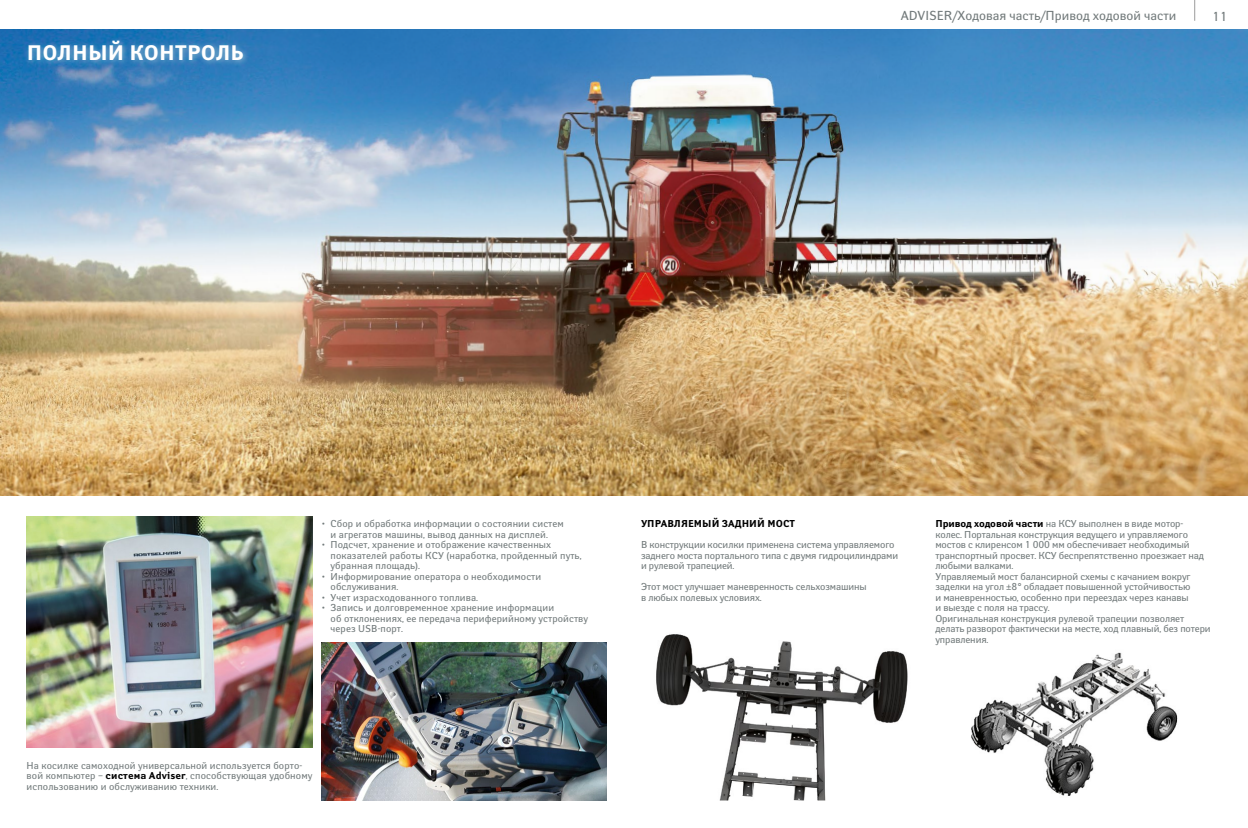
<style>
.page{position:relative;width:1248px;height:828px;background:#fff}
.page>*{position:absolute;margin:0;border:0;box-sizing:border-box;transform-origin:0 0}
.t1{font:700 21px "Yanus";letter-spacing:.01em;color:#fff}
.t2{font:13px "Yanus";color:#727a7b}
.t3{font:10px/10.5px "Yanus";letter-spacing:-.01em;color:#727a7b}
.t4{font:10px/10.5px "Yanus";letter-spacing:.01em;color:#727a7b}
.t5{font:700 10px "Yanus";letter-spacing:.01em;color:#000}
.s1{font-weight:700;color:#000}
</style>
<div class="page">
<img style="left:27px;top:517px;width:285px;height:231px">
<img style="left:321px;top:643px;width:286px;height:157px">
<svg style="left:1194px;top:0;width:1px;height:21px"></svg>
<img style="left:656px;top:634px;width:252px;height:166px">
<img style="left:971px;top:652px;width:207px;height:144px">
<img style="left:0;top:30px;width:1247px;height:466px">
<div style="left:24px;top:36px;width:226px;height:31px;background:#a4c6d5;opacity:.75"></div>
<h1 class="t1" style="left:27px;top:40px;width:219px">ПОЛНЫЙ КОНТРОЛЬ</h1>
<h2 class="t2" style="left:900px;top:8px;width:277px">АDVISER/Ходовая часть/Привод ходовой части</h2>
<h2 class="t2" style="left:1212px;top:8px;width:17px">11</h2>
<p class="t4" style="left:330px;top:518px;width:235px;text-indent:-9px">• Сбор и обработка информации о состоянии систем и агрегатов машины, вывод данных на дисплей.</p>
<p class="t4" style="left:330px;top:539px;width:252px;text-indent:-9px">• Подсчет, хранение и отображение качественных показателей работы КСУ (наработка, пройденный путь, убранная площадь).</p>
<p class="t4" style="left:330px;top:571px;width:212px;text-indent:-9px">• Информирование оператора о необходимости обслуживания.</p>
<p class="t4" style="left:321px;top:592px;width:158px">• Учет израсходованного топлива.</p>
<p class="t4" style="left:330px;top:602px;width:259px;text-indent:-9px">• Запись и долговременное хранение информации<br>об отклонениях, ее передача периферийному устройству через USB-порт.</p>
<p class="t4" style="left:27px;top:760px;width:287px">На косилке самоходной универсальной используется борто&shy;вой компьютер – <span class="s1">система Adviser</span>, способствующая удобному использованию и обслуживанию техники.</p>
<p class="t5" style="left:641px;top:518px;width:155px">УПРАВЛЯЕМЫЙ ЗАДНИЙ МОСТ</p>
<p class="t3" style="left:641px;top:539px;width:259px">В конструкции косилки применена система управляемого заднего моста портального типа с двумя гидроцилиндрами и рулевой трапецией.</p>
<p class="t3" style="left:641px;top:581px;width:227px">Этот мост улучшает маневренность сельхозмашины в любых полевых условиях.</p>
<p class="t3" style="left:935px;top:518px;width:277px"><span class="s1">Привод ходовой части</span> на КСУ выполнен в виде мотор&shy;колес. Портальная конструкция ведущего и управляемого мостов с клиренсом 1 000 мм обеспечивает необходимый транспортный просвет. КСУ беспрепятственно проезжает над любыми валками.<br>Управляемый мост балансирной схемы с качанием вокруг заделки на угол ±8° обладает повышенной устойчивостью<br>и маневренностью, особенно при переездах через канавы<br>и выезде с поля на трассу.<br>Оригинальная конструкция рулевой трапеции позволяет делать разворот фактически на месте, ход плавный, без потери управления.</p>
</div>
